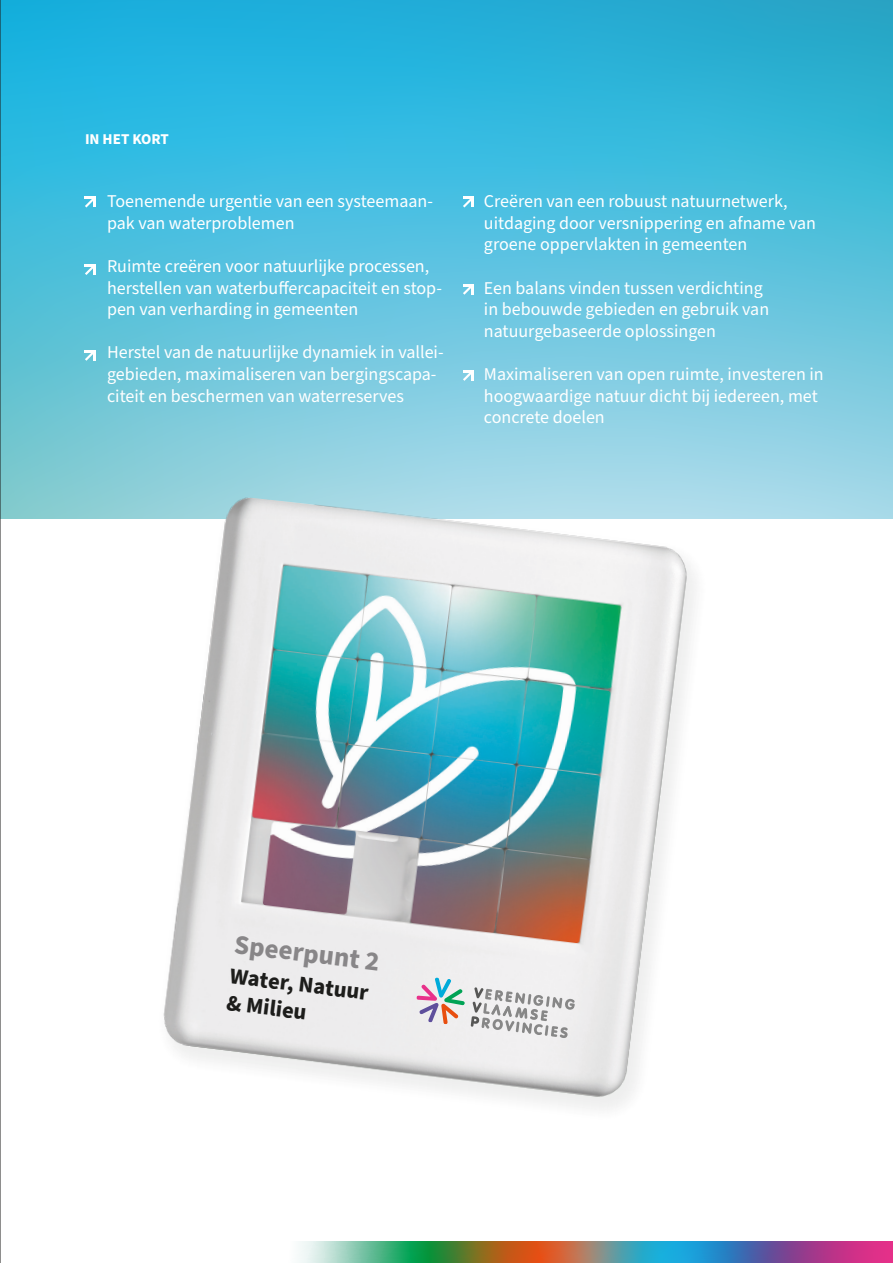
<style>
.page{position:relative;width:893px;height:1263px;background:#fff}
.page>*{position:absolute;margin:0;border:0;box-sizing:border-box;transform-origin:0 0}
.Special_01{font:700 27px "Source Sans Pro";color:#888688}
.Special_01-2{font:700 22.5px "Source Sans Pro";color:#1d1d1b}
.t1{font:18px/21.6px "Source Sans Pro";color:#fff}
.t2{font:700 15px "Source Sans Pro";color:#fff}
</style>
<div class="page">
<svg style="left:299px;top:1242px;width:594px;height:21px;background:#7a7f84"></svg>
<svg style="left:1px;top:0;width:892px;height:519px;background:#57c1de"></svg>
<svg style="left:85px;top:197px;width:10px;height:10px"></svg>
<svg style="left:463px;top:197px;width:10px;height:10px"></svg>
<svg style="left:463px;top:284px;width:10px;height:11px"></svg>
<svg style="left:463px;top:370px;width:10px;height:11px"></svg>
<svg style="left:85px;top:264px;width:10px;height:11px"></svg>
<svg style="left:85px;top:350px;width:10px;height:11px"></svg>
<img style="left:149px;top:494px;width:564px;height:615px">
<svg style="left:416px;top:977px;width:49px;height:47px;background:#c8c6cb"></svg>
<svg style="left:471px;top:987px;width:104px;height:51px"></svg>
<hr style="left:0;top:0;width:1px;height:1263px;background:#1d1d1b">
<p class="t2" style="left:85px;top:129px;width:85px">IN HET KORT</p>
<p class="t1" style="left:107px;top:191px;width:327px">Toenemende urgentie van een systeemaan&shy;pak van waterproblemen</p>
<p class="t1" style="left:107px;top:256px;width:324px">Ruimte creëren voor natuurlijke processen,</p>
<p class="t1" style="left:107px;top:277px;width:336px">herstellen van waterbuffercapaciteit en stop&shy;pen van verharding in gemeenten</p>
<p class="t1" style="left:107px;top:342px;width:338px">Herstel van de natuurlijke dynamiek in vallei-</p>
<p class="t1" style="left:107px;top:364px;width:331px">gebieden, maximaliseren van bergingscapa&shy;citeit en beschermen van waterreserves</p>
<p class="t1" style="left:484px;top:191px;width:334px">Creëren van een robuust natuurnetwerk, uitdaging door versnippering en afname van groene oppervlakten in gemeenten</p>
<p class="t1" style="left:484px;top:277px;width:287px">Een balans vinden tussen verdichting in bebouwde gebieden en gebruik van natuurgebaseerde oplossingen</p>
<p class="t1" style="left:484px;top:364px;width:341px">Maximaliseren van open ruimte, investeren in</p>
<p class="t1" style="left:484px;top:385px;width:335px">hoogwaardige natuur dicht bij iedereen, met</p>
<p class="t1" style="left:484px;top:407px;width:122px">concrete doelen</p>
<p class="Special_01" style="left:237px;top:926px;width:148px;rotate:7deg">Speerpunt 2</p>
<p class="Special_01-2" style="left:232px;top:960px;width:141px;rotate:7deg">Water, Natuur</p>
<p class="Special_01-2" style="left:229px;top:987px;width:82px;rotate:7deg">&amp; Milieu</p>
</div>
